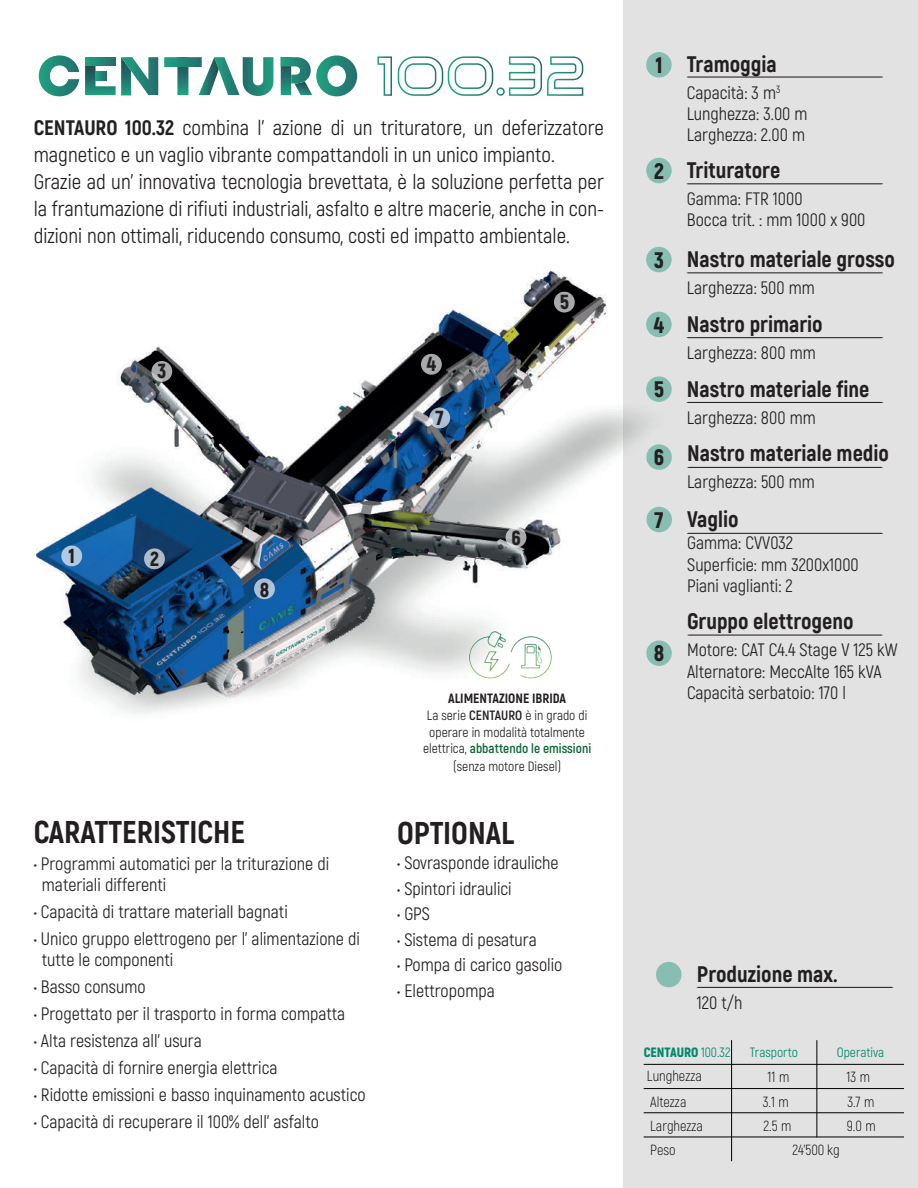
<style>
.page{position:relative;width:918px;height:1188px;background:#fff}
.page>*{position:absolute;margin:0;border:0;box-sizing:border-box;transform-origin:0 0}
.t1{font:800 31.5px "Akrobat";color:#231f20}
.t2{font:800 22.5px "Akrobat";color:#231f20}
.t3{font:900 22.5px "Akrobat";color:#231f20}
.t4{font:21px/27px "Akrobat";color:#231f20}
.t5{font:900 20.4px "Akrobat";color:#231f20}
.t6{font:18px/21px "Akrobat";color:#231f20}
.t7{font:300 14.7px "Akrobat";color:#000001}
.t8{font:13.5px/16.2px "Akrobat";color:#231f20;text-align:center}
.t9{font:800 13.5px/17.7px "Akrobat";color:#231f20;text-align:center}
.t10{font:13.5px "Akrobat";color:#00896b}
.t11{font:900 13.5px "Akrobat";color:#00896b}
.s1{font-weight:800}
.s2{font-weight:400}
.s3{font-weight:700}
.s4{font-weight:700;color:#0c6638}
</style>
<div class="page">
<img style="left:36px;top:271px;width:587px;height:443px">
<div style="left:623px;top:0;width:295px;height:1188px;background:#e2e2e2"></div>
<div style="left:646px;top:52px;width:26px;height:26px;background:#88beb2;border-radius:50%"></div>
<div style="left:646px;top:444px;width:26px;height:26px;background:#88beb2;border-radius:50%"></div>
<svg style="left:646px;top:640px;width:26px;height:26px"></svg>
<div style="left:646px;top:158px;width:26px;height:25px;background:#88beb2;border-radius:50%"></div>
<div style="left:646px;top:247px;width:26px;height:25px;background:#88beb2;border-radius:50%"></div>
<div style="left:646px;top:312px;width:26px;height:25px;background:#88beb2;border-radius:50%"></div>
<div style="left:646px;top:376px;width:26px;height:26px;background:#88beb2;border-radius:50%"></div>
<svg style="left:687px;top:467px;width:196px;height:1px"></svg>
<svg style="left:687px;top:635px;width:196px;height:1px"></svg>
<svg style="left:687px;top:402px;width:196px;height:1px"></svg>
<svg style="left:687px;top:337px;width:196px;height:1px"></svg>
<svg style="left:687px;top:272px;width:196px;height:1px"></svg>
<svg style="left:687px;top:183px;width:196px;height:1px"></svg>
<svg style="left:687px;top:77px;width:196px;height:1px"></svg>
<hr style="left:731px;top:1040px;width:1px;height:121px;background:#000001">
<svg style="left:644px;top:1040px;width:260px;height:97px"></svg>
<div style="left:646px;top:507px;width:26px;height:25px;background:#88beb2;border-radius:50%"></div>
<svg style="left:687px;top:533px;width:196px;height:1px"></svg>
<div style="left:656px;top:962px;width:26px;height:25px;background:#88beb2;border-radius:50%"></div>
<svg style="left:697px;top:987px;width:196px;height:1px"></svg>
<img style="left:469px;top:632px;width:82px;height:47px">
<div style="left:61px;top:546px;width:21px;height:20px;background:#b0c9e0;border-radius:50%"></div>
<div style="left:144px;top:548px;width:21px;height:21px;background:#aebbc9;border-radius:50%"></div>
<svg style="left:151px;top:361px;width:21px;height:21px"></svg>
<div style="left:421px;top:354px;width:21px;height:21px;background:#a8a9aa;border-radius:50%"></div>
<div style="left:554px;top:292px;width:21px;height:21px;background:#a8a9aa;border-radius:50%"></div>
<svg style="left:429px;top:408px;width:21px;height:20px"></svg>
<svg style="left:506px;top:527px;width:20px;height:21px"></svg>
<svg style="left:254px;top:578px;width:21px;height:21px"></svg>
<svg style="left:39px;top:55px;width:40px;height:41px"></svg>
<svg style="left:85px;top:57px;width:73px;height:38px"></svg>
<svg style="left:281px;top:55px;width:76px;height:41px"></svg>
<svg style="left:85px;top:57px;width:31px;height:9px"></svg>
<svg style="left:164px;top:57px;width:109px;height:39px"></svg>
<svg style="left:377px;top:56px;width:207px;height:40px"></svg>
<p class="t4" style="left:34px;top:114px;width:572px"><span class="s1">CENTAURO 100.32</span> combina l’ azione di un trituratore, un deferizzatore magnetico e un vaglio vibrante compattandoli in un unico impianto.<br>Grazie ad un’ innovativa tecnologia brevettata, è la soluzione perfetta per la frantumazione di rifiuti industriali, asfalto e altre macerie, anche in con&shy;dizioni non ottimali, riducendo consumo, costi ed impatto ambientale.</p>
<p class="t5" style="left:157px;top:358px;width:10px">3</p>
<p class="t5" style="left:427px;top:351px;width:11px">4</p>
<p class="t5" style="left:436px;top:404px;width:9px">7</p>
<p class="t5" style="left:560px;top:289px;width:11px">5</p>
<p class="t5" style="left:69px;top:542px;width:8px">1</p>
<p class="t5" style="left:150px;top:545px;width:10px">2</p>
<p class="t5" style="left:260px;top:576px;width:11px">8</p>
<p class="t5" style="left:511px;top:524px;width:11px">6</p>
<h1 class="t1" style="left:34px;top:812px;width:213px">CARATTERISTICHE</h1>
<p class="t6" style="left:42px;top:854px;width:289px;text-indent:-8px">• Programmi automatici per la triturazione di materiali differenti</p>
<p class="t6" style="left:34px;top:902px;width:256px">• Capacità di trattare materialI bagnati</p>
<p class="t6" style="left:42px;top:929px;width:319px;text-indent:-8px">• Unico gruppo elettrogeno per l’ alimentazione di tutte le componenti</p>
<p class="t6" style="left:34px;top:977px;width:113px">• Basso consumo</p>
<p class="t6" style="left:34px;top:1004px;width:313px">• Progettato per il trasporto in forma compatta</p>
<p class="t6" style="left:34px;top:1031px;width:170px">• Alta resistenza all’ usura</p>
<p class="t6" style="left:34px;top:1058px;width:245px">• Capacità di fornire energia elettrica</p>
<p class="t6" style="left:34px;top:1085px;width:333px">• Ridotte emissioni e basso inquinamento acustico</p>
<p class="t6" style="left:34px;top:1112px;width:287px">• Capacità di recuperare il 100% dell’ asfalto</p>
<p class="t9" style="left:427px;top:689px;width:162px">ALIMENTAZIONE IBRIDA<br><span class="s2">La serie</span> <span class="s3">CENTAURO</span> <span class="s2">è in grado di</span></p>
<p class="t8" style="left:423px;top:724px;width:170px">operare in modalità totalmente elettrica, <span class="s4">abbattendo le emissioni</span></p>
<p class="t8" style="left:453px;top:758px;width:110px">(senza motore Diesel)</p>
<h1 class="t1" style="left:397px;top:813px;width:119px">OPTIONAL</h1>
<p class="t6" style="left:397px;top:852px;width:163px">• Sovrasponde idrauliche</p>
<p class="t6" style="left:397px;top:878px;width:116px">• Spintori idraulici</p>
<p class="t6" style="left:397px;top:903px;width:34px">• GPS</p>
<p class="t6" style="left:397px;top:929px;width:141px">• Sistema di pesatura</p>
<p class="t6" style="left:397px;top:955px;width:167px">• Pompa di carico gasolio</p>
<p class="t6" style="left:397px;top:980px;width:99px">• Elettropompa</p>
<p class="t3" style="left:655px;top:50px;width:9px">1</p>
<p class="t3" style="left:654px;top:156px;width:11px">2</p>
<p class="t3" style="left:654px;top:245px;width:11px">3</p>
<p class="t3" style="left:654px;top:310px;width:12px">4</p>
<p class="t3" style="left:654px;top:375px;width:12px">5</p>
<p class="t3" style="left:654px;top:443px;width:12px">6</p>
<p class="t3" style="left:655px;top:505px;width:10px">7</p>
<p class="t3" style="left:654px;top:638px;width:12px">8</p>
<p class="t2" style="left:687px;top:49px;width:91px">Tramoggia</p>
<p class="t6" style="left:687px;top:82px;width:122px">Capacità: 3 m<sup>3<br></sup>Lunghezza: 3.00 m<br>Larghezza: 2.00 m</p>
<p class="t2" style="left:687px;top:156px;width:95px">Trituratore</p>
<p class="t6" style="left:687px;top:189px;width:180px">Gamma: FTR 1000<br>Bocca trit. : mm 1000 x 900</p>
<p class="t2" style="left:687px;top:245px;width:210px">Nastro materiale grosso</p>
<p class="t6" style="left:687px;top:278px;width:129px">Larghezza: 500 mm</p>
<p class="t2" style="left:687px;top:310px;width:137px">Nastro primario</p>
<p class="t6" style="left:687px;top:342px;width:130px">Larghezza: 800 mm</p>
<p class="t2" style="left:687px;top:375px;width:184px">Nastro materiale fine</p>
<p class="t6" style="left:687px;top:407px;width:130px">Larghezza: 800 mm</p>
<p class="t2" style="left:687px;top:439px;width:204px">Nastro materiale medio</p>
<p class="t6" style="left:687px;top:471px;width:129px">Larghezza: 500 mm</p>
<p class="t2" style="left:687px;top:505px;width:53px">Vaglio</p>
<p class="t6" style="left:687px;top:532px;width:173px;line-height:21.6px">Gamma: CVV032<br>Superficie: mm 3200x1000<br>Piani vaglianti: 2</p>
<p class="t2" style="left:687px;top:607px;width:168px">Gruppo elettrogeno</p>
<p class="t6" style="left:687px;top:639px;width:212px;line-height:21.6px">Motore: CAT C4.4 Stage V 125 kW<br>Alternatore: MeccAlte 165 kVA<br>Capacità serbatoio: 170 l</p>
<p class="t2" style="left:697px;top:960px;width:142px">Produzione max.</p>
<p class="t6" style="left:697px;top:992px;width:47px">120 t/h</p>
<p class="t11" style="left:644px;top:1044px;width:88px">CENTAURO <span class="s2">100.32</span></p>
<p class="t10" style="left:750px;top:1044px;width:49px">Trasporto</p>
<p class="t10" style="left:837px;top:1044px;width:49px">Operativa</p>
<p class="t7" style="left:647px;top:1067px;width:56px">Lunghezza</p>
<p class="t7" style="left:768px;top:1069px;width:23px">11 m</p>
<p class="t7" style="left:847px;top:1069px;width:25px">13 m</p>
<p class="t7" style="left:650px;top:1093px;width:38px">Altezza</p>
<p class="t7" style="left:763px;top:1093px;width:27px">3.1 m</p>
<p class="t7" style="left:847px;top:1093px;width:29px">3.7 m</p>
<p class="t7" style="left:650px;top:1117px;width:54px">Larghezza</p>
<p class="t7" style="left:764px;top:1117px;width:29px">2.5 m</p>
<p class="t7" style="left:847px;top:1117px;width:31px">9.0 m</p>
<p class="t7" style="left:650px;top:1141px;width:27px">Peso</p>
<p class="t7" style="left:792px;top:1141px;width:49px">24’500 kg</p>
</div>
